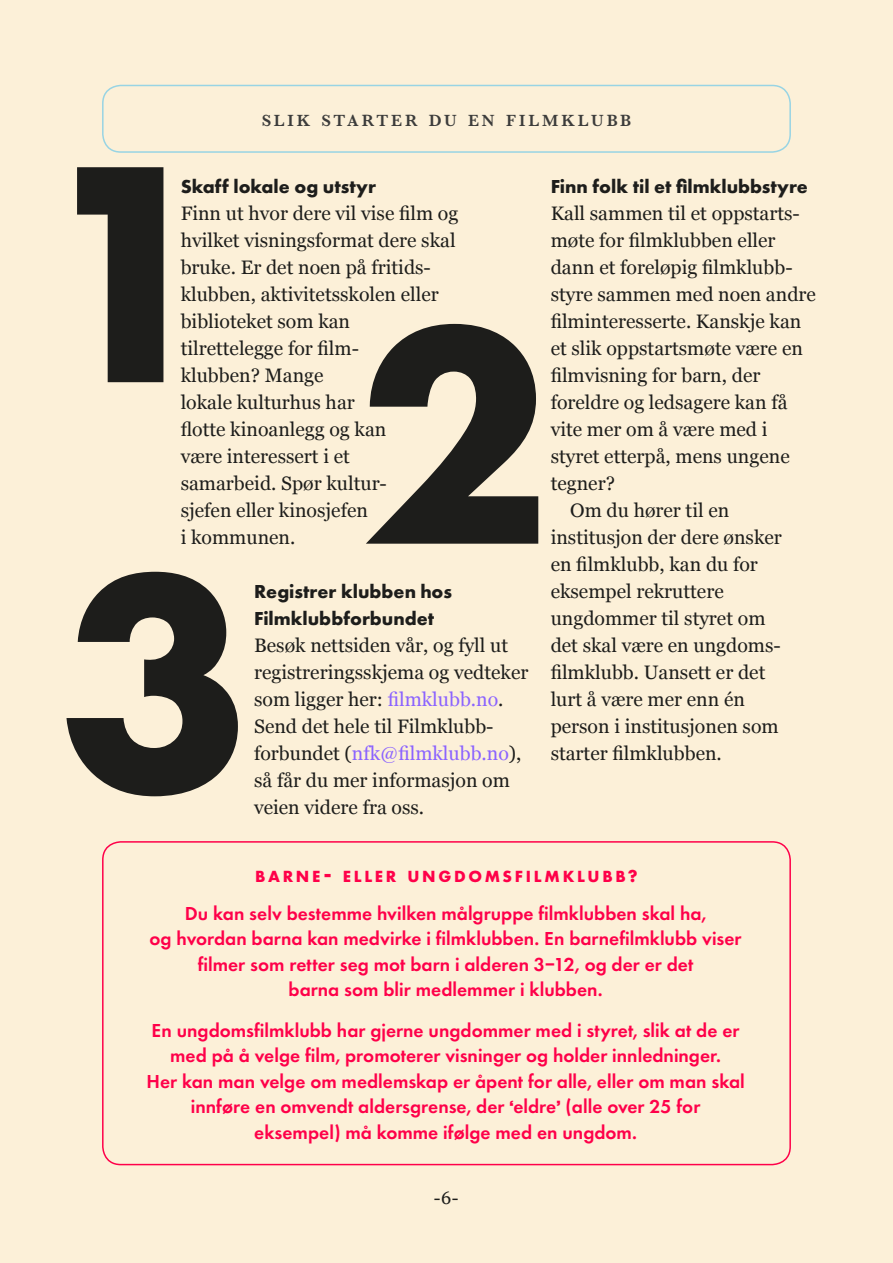
<style>
.page{position:relative;width:893px;height:1263px;background:#fcf0d8}
.page>*{position:absolute;margin:0;border:0;box-sizing:border-box;transform-origin:0 0}
.t1{font:700 322.2px "Futura PT";color:#1d1d1b}
.t2{font:19.5px/27px "Georgia";color:#1d1d1b}
.t3{font:600 19.5px/25.5px "Futura EF";color:#ff0049;text-align:center}
.t4{font:700 19.5px/27px "Futura PT";color:#1d1d1b}
.t5{font:18px "Georgia";color:#1d1d1b}
.t6{font:700 16.8px "Futura PT";letter-spacing:.16em;color:#ff0049}
.t7{font:600 16.8px "Baskerville";letter-spacing:.175em;color:#3c3c3b}
.s1{color:#8b63ff}
.s2{font-size:24px}
.s3{font-size:18px}
.s4{font-family:"Founders Grotesk"}
</style>
<div class="page">
<div style="left:102px;top:85px;width:689px;height:68px;border:2px solid #98d4e4;border-radius:18px"></div>
<div style="left:102px;top:841px;width:689px;height:324px;border:2px solid #ff0049;border-radius:18px"></div>
<p class="t7" style="left:262px;top:109px;width:371px">SLIK STARTER DU EN FILMKLUBB</p>
<h1 class="t1" style="left:32px;top:67px;width:195px">1</h1>
<p class="t4" style="left:181px;top:173px;width:197px">Skaff lokale og utstyr</p>
<p class="t2" style="left:181px;top:199px;width:279px">Finn ut hvor dere vil vise film og hvilket visningsformat dere skal bruke. Er det noen på fritids&shy;klubben, aktivitetsskolen eller biblioteket som kan<br>tilrettelegge for film-<br>klubben? Mange<br>lokale kulturhus har<br>flotte kinoanlegg og kan<br>være interessert i et<br>samarbeid. Spør kultur-<br>sjefen eller kinosjefen<br>i kommunen.</p>
<h1 class="t1" style="left:357px;top:228px;width:195px">2</h1>
<h1 class="t1" style="left:57px;top:476px;width:195px">3</h1>
<p class="t4" style="left:254px;top:578px;width:200px">Registrer klubben hos<br>Filmklubbforbundet</p>
<p class="t2" style="left:254px;top:631px;width:276px">Besøk nettsiden vår, og fyll ut registreringsskjema og vedteker som ligger her: <span class="s1">filmklubb.no</span>.<br>Send det hele til Filmklubb&shy;forbundet (<span class="s1">nfk@filmklubb.no</span>), så får du mer informasjon om veien videre fra oss.</p>
<p class="t4" style="left:551px;top:173px;width:259px">Finn folk til et filmklubbstyre</p>
<p class="t2" style="left:551px;top:199px;width:251px">Kall sammen til et oppstarts-</p>
<p class="t2" style="left:551px;top:226px;width:226px">møte for filmklubben eller</p>
<p class="t2" style="left:551px;top:253px;width:243px">dann et foreløpig filmklubb-</p>
<p class="t2" style="left:551px;top:280px;width:267px">styre sammen med noen andre</p>
<p class="t2" style="left:551px;top:307px;width:252px">filminteresserte. Kanskje kan</p>
<p class="t2" style="left:551px;top:334px;width:254px">et slik oppstartsmøte være en</p>
<p class="t2" style="left:551px;top:361px;width:211px">filmvisning for barn, der</p>
<p class="t2" style="left:551px;top:388px;width:238px">foreldre og ledsagere kan få</p>
<p class="t2" style="left:551px;top:415px;width:218px">vite mer om å være med i</p>
<p class="t2" style="left:551px;top:442px;width:241px">styret etterpå, mens ungene</p>
<p class="t2" style="left:551px;top:469px;width:66px">tegner?</p>
<p class="t2" style="left:570px;top:496px;width:161px">Om du hører til en</p>
<p class="t2" style="left:551px;top:523px;width:233px">institusjon der dere ønsker</p>
<p class="t2" style="left:551px;top:550px;width:209px">en filmklubb, kan du for</p>
<p class="t2" style="left:551px;top:577px;width:175px">eksempel rekruttere</p>
<p class="t2" style="left:551px;top:604px;width:216px">ungdommer til styret om</p>
<p class="t2" style="left:551px;top:631px;width:232px">det skal være en ungdoms-</p>
<p class="t2" style="left:551px;top:658px;width:216px">filmklubb. Uansett er det</p>
<p class="t2" style="left:551px;top:685px;width:196px">lurt å være mer enn én</p>
<p class="t2" style="left:551px;top:712px;width:230px">person i institusjonen som</p>
<p class="t2" style="left:551px;top:739px;width:173px">starter filmklubben.</p>
<p class="t6" style="left:255px;top:866px;width:384px">BARNE<span class="s2">-</span> ELLER UNGDOMSFILMKLUBB<span class="s3">?</span></p>
<p class="t3" style="left:150px;top:900px;width:593px">Du kan selv bestemme hvilken målgruppe filmklubben skal ha,<br>og hvordan barna kan medvirke i filmklubben. En barnefilmklubb viser filmer som retter seg mot barn i alderen 3–12, og der er det<br>barna som blir medlemmer i klubben.</p>
<p class="t3" style="left:146px;top:1017px;width:600px">En ungdomsfilmklubb har gjerne ungdommer med i styret, slik at de er med på å velge film, promoterer visninger og holder innledninger.<br>Her kan man velge om medlemskap er åpent for alle, eller om man skal innføre en omvendt aldersgrense, der <span class="s4">‘</span>eldre<span class="s4">’</span> (alle over 25 for eksempel) må komme ifølge med en ungdom.</p>
<p class="t5" style="left:434px;top:1185px;width:26px">-6-</p>
</div>
